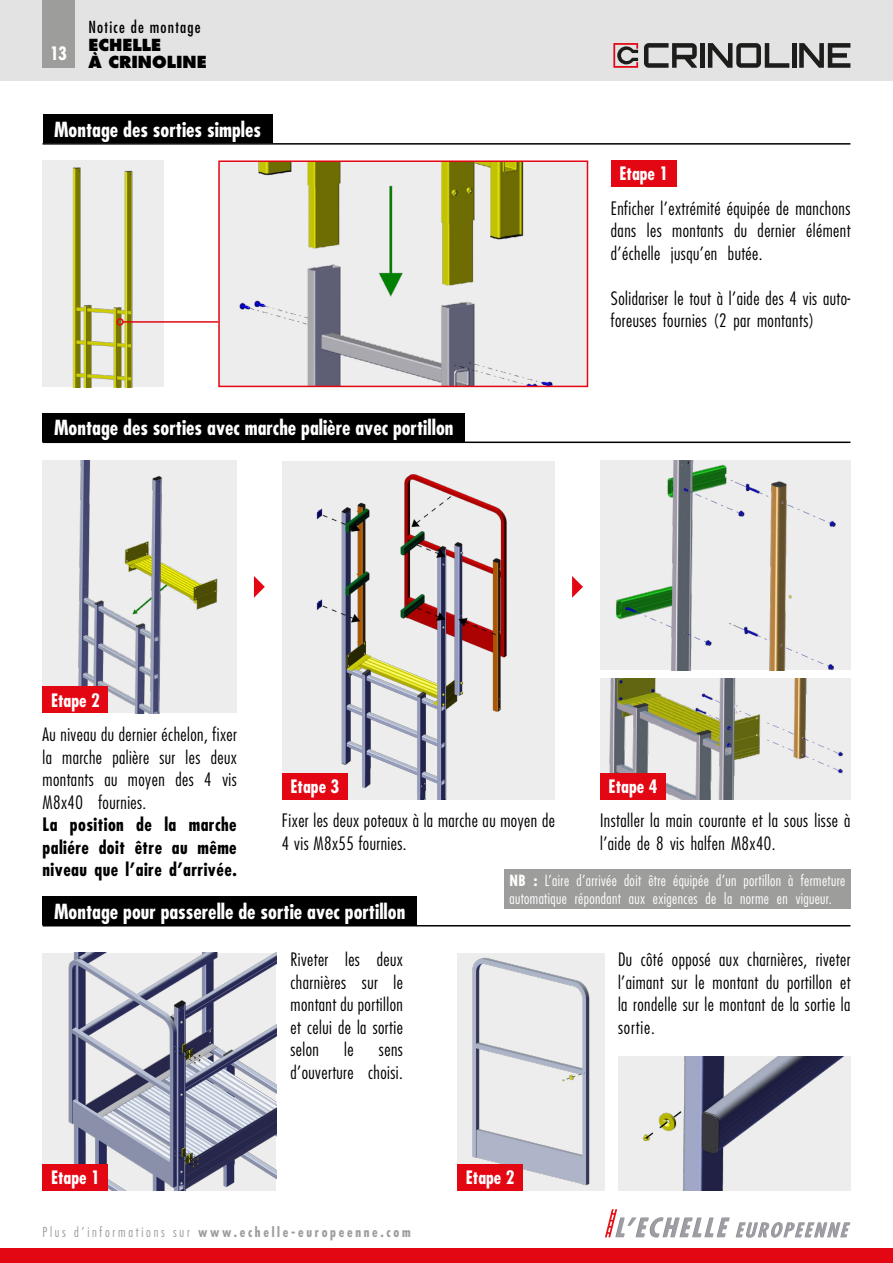
<style>
.page{position:relative;width:893px;height:1263px;background:#fff}
.page>*{position:absolute;margin:0;border:0;box-sizing:border-box;transform-origin:0 0}
.t1{font:700 condensed 20.25px "Futura Std";color:#fff}
.t2{font:300 condensed 18px/22.5px "Futura Std";letter-spacing:.025em;color:#000}
.t3{font:700 condensed 18px/22.5px "Futura Std";letter-spacing:.025em;color:#000}
.t4{font:700 condensed 18px "Futura Std";color:#fff}
.t5{font:800 16.2px "Futura Std";color:#000}
.t6{font:condensed 16.2px "Futura Std";letter-spacing:.075em;color:#000}
.t7{font:300 condensed 15px "Futura Std";letter-spacing:.025em;color:#fff}
.t8{font:700 condensed 15px "Futura Std";color:#fff}
.t9{font:700 condensed 13.5px "Futura Std";letter-spacing:.2em;color:#9d9d9c}
.t10{font:300 condensed 13.5px "Futura Std";letter-spacing:.2em;color:#9d9d9c}
.s1{font-weight:700}
</style>
<div class="page">
<div style="left:0;top:1249px;width:893px;height:14px;background:#e30613"></div>
<svg style="left:605px;top:1209px;width:245px;height:28px"></svg>
<div style="left:43px;top:115px;width:229px;height:28px;background:#000"></div>
<hr style="left:43px;top:143px;width:807px;height:2px;background:#000">
<div style="left:43px;top:413px;width:422px;height:29px;background:#000"></div>
<hr style="left:43px;top:442px;width:807px;height:1px;background:#000">
<div style="left:43px;top:897px;width:374px;height:28px;background:#000"></div>
<hr style="left:43px;top:925px;width:807px;height:1px;background:#000">
<img style="left:43px;top:160px;width:121px;height:227px">
<img style="left:43px;top:461px;width:194px;height:252px">
<img style="left:457px;top:953px;width:148px;height:238px">
<img style="left:618px;top:1056px;width:232px;height:135px">
<img style="left:43px;top:953px;width:233px;height:238px">
<img style="left:282px;top:461px;width:273px;height:338px">
<div style="left:600px;top:461px;width:250px;height:209px;background:#ededed"></div>
<img style="left:616px;top:461px;width:220px;height:209px">
<img style="left:600px;top:678px;width:250px;height:121px">
<img style="left:221px;top:163px;width:364px;height:221px">
<div style="left:218px;top:160px;width:370px;height:227px;border:2px solid #e30613"></div>
<hr style="left:123px;top:321px;width:95px;height:2px;background:#e30613">
<div style="left:116px;top:318px;width:8px;height:8px;border:2px solid #e30613;border-radius:50%"></div>
<div style="left:611px;top:160px;width:66px;height:27px;background:#e30613"></div>
<div style="left:43px;top:687px;width:65px;height:26px;background:#e30613"></div>
<div style="left:43px;top:1164px;width:65px;height:27px;background:#e30613"></div>
<div style="left:457px;top:1164px;width:66px;height:27px;background:#e30613"></div>
<div style="left:282px;top:773px;width:66px;height:26px;background:#e30613"></div>
<div style="left:600px;top:773px;width:66px;height:26px;background:#e30613"></div>
<svg style="left:254px;top:576px;width:11px;height:22px"></svg>
<svg style="left:572px;top:576px;width:11px;height:22px"></svg>
<div style="left:504px;top:869px;width:346px;height:40px;background:#9d9d9c"></div>
<div style="left:0;top:0;width:893px;height:81px;background:#e3e3e3"></div>
<div style="left:43px;top:0;width:32px;height:68px;background:#9d9d9c"></div>
<svg style="left:644px;top:43px;width:53px;height:25px"></svg>
<div style="left:700px;top:43px;width:5px;height:25px;background:#1d1d1b"></div>
<svg style="left:708px;top:43px;width:81px;height:25px"></svg>
<hr style="left:792px;top:43px;width:4px;height:25px;background:#1d1d1b">
<svg style="left:799px;top:43px;width:51px;height:25px"></svg>
<svg style="left:613px;top:43px;width:25px;height:25px"></svg>
<p class="t6" style="left:88px;top:18px;width:114px">Notice de montage</p>
<p class="t5" style="left:88px;top:34px;width:74px">ECHELLE</p>
<p class="t4" style="left:50px;top:42px;width:18px">13</p>
<p class="t5" style="left:88px;top:51px;width:120px">À CRINOLINE</p>
<p class="t1" style="left:54px;top:117px;width:209px">Montage des sorties simples</p>
<p class="t1" style="left:54px;top:415px;width:401px">Montage des sorties avec marche palière avec portillon</p>
<p class="t4" style="left:619px;top:163px;width:50px">Etape 1</p>
<p class="t2" style="left:611px;top:197px;width:241px;text-align:right">Enficher ’l extrémité équipée de manchons élément</p>
<p class="t2" style="left:611px;top:219px;width:27px">dans</p>
<p class="t2" style="left:647px;top:219px;width:16px">les</p>
<p class="t2" style="left:734px;top:219px;width:15px">du</p>
<p class="t2" style="left:758px;top:219px;width:40px">dernier</p>
<p class="t2" style="left:672px;top:219px;width:53px">montants</p>
<p class="t2" style="left:611px;top:242px;width:51px">’d échelle</p>
<p class="t2" style="left:671px;top:242px;width:48px">jusqu’en</p>
<p class="t2" style="left:728px;top:242px;width:36px">butée.</p>
<p class="t2" style="left:611px;top:287px;width:241px">Solidariser le tout ’là aide des 4 vis auto-</p>
<p class="t2" style="left:611px;top:309px;width:205px">foreuses fournies (2 par montants(</p>
<p class="t4" style="left:51px;top:689px;width:50px">Etape 2</p>
<p class="t2" style="left:43px;top:723px;width:196px;text-align:right">Au niveau du dernier échelon, fixer deux</p>
<p class="t2" style="left:43px;top:745px;width:11px">la</p>
<p class="t2" style="left:62px;top:745px;width:41px">marche</p>
<p class="t2" style="left:112px;top:745px;width:38px">palière</p>
<p class="t2" style="left:186px;top:745px;width:16px">les</p>
<p class="t2" style="left:159px;top:745px;width:17px">sur</p>
<p class="t2" style="left:43px;top:768px;width:53px">montants</p>
<p class="t2" style="left:104px;top:768px;width:15px">au</p>
<p class="t2" style="left:128px;top:768px;width:38px">moyen</p>
<p class="t2" style="left:43px;top:790px;width:42px">x8M 4 0</p>
<p class="t2" style="left:98px;top:790px;width:49px">fournies.</p>
<p class="t2" style="left:175px;top:768px;width:20px">des</p>
<p class="t2" style="left:204px;top:768px;width:9px">4</p>
<p class="t2" style="left:222px;top:768px;width:16px">vis</p>
<p class="t3" style="left:43px;top:813px;width:16px">La</p>
<p class="t3" style="left:70px;top:813px;width:56px">position</p>
<p class="t3" style="left:136px;top:813px;width:17px">de</p>
<p class="t3" style="left:164px;top:813px;width:14px">la</p>
<p class="t3" style="left:189px;top:813px;width:49px">marche</p>
<p class="t3" style="left:43px;top:836px;width:196px">paliére<br>niveau que ’l aire ’d arrivée.</p>
<p class="t3" style="left:99px;top:836px;width:28px">doit</p>
<p class="t3" style="left:135px;top:836px;width:29px">être</p>
<p class="t3" style="left:197px;top:836px;width:41px">même</p>
<p class="t3" style="left:172px;top:836px;width:17px">au</p>
<p class="t4" style="left:290px;top:775px;width:50px">Etape 3</p>
<p class="t2" style="left:282px;top:809px;width:274px">Fixer les deux poteaux laà marche au moyen de<br>4 vis x8M 55 fournies.</p>
<p class="t4" style="left:609px;top:775px;width:50px">Etape 4</p>
<p class="t2" style="left:600px;top:809px;width:252px">Installer la main courante et la sous lisse à ’l aide de 8 vis halfen x8M 40.</p>
<p class="t8" style="left:509px;top:871px;width:18px">NB</p>
<p class="t7" style="left:534px;top:871px;width:37px">’L<span class="s1">:</span> aire</p>
<p class="t7" style="left:576px;top:871px;width:42px">’d arrivée</p>
<p class="t7" style="left:624px;top:871px;width:19px">doit</p>
<p class="t7" style="left:648px;top:871px;width:19px">être</p>
<p class="t7" style="left:673px;top:871px;width:37px">équipée</p>
<p class="t7" style="left:716px;top:871px;width:22px">’d un</p>
<p class="t7" style="left:744px;top:871px;width:39px">portillon</p>
<p class="t7" style="left:801px;top:871px;width:46px">fermeture</p>
<p class="t7" style="left:788px;top:871px;width:7px">à</p>
<p class="t1" style="left:54px;top:898px;width:353px">Montage pour passerelle de sortie avec portillon</p>
<p class="t2" style="left:290px;top:948px;width:39px">Riveter</p>
<p class="t2" style="left:345px;top:948px;width:16px">les</p>
<p class="t2" style="left:377px;top:948px;width:28px">deux</p>
<p class="t2" style="left:290px;top:971px;width:57px">charnières</p>
<p class="t2" style="left:290px;top:993px;width:114px">montant du portillon</p>
<p class="t2" style="left:290px;top:1016px;width:114px">et celui de la sortie</p>
<p class="t2" style="left:379px;top:1038px;width:25px">sens</p>
<p class="t2" style="left:393px;top:971px;width:11px">le</p>
<p class="t2" style="left:362px;top:971px;width:17px">sur</p>
<p class="t2" style="left:290px;top:1038px;width:30px">selon</p>
<p class="t2" style="left:344px;top:1038px;width:11px">le</p>
<p class="t2" style="left:290px;top:1061px;width:65px">’d ouverture</p>
<p class="t2" style="left:368px;top:1061px;width:36px">choisi.</p>
<p class="t4" style="left:51px;top:1166px;width:50px">Etape 1</p>
<p class="t10" style="left:43px;top:1224px;width:25px">Plus</p>
<p class="t10" style="left:74px;top:1224px;width:92px">’d informations</p>
<p class="t10" style="left:173px;top:1224px;width:18px">sur</p>
<p class="t9" style="left:198px;top:1224px;width:214px">www.echelle-europeenne.com</p>
<p class="t7" style="left:509px;top:889px;width:59px">automatique</p>
<p class="t7" style="left:575px;top:889px;width:48px">répondant</p>
<p class="t7" style="left:629px;top:889px;width:18px">aux</p>
<p class="t7" style="left:653px;top:889px;width:46px">exigences</p>
<p class="t7" style="left:706px;top:889px;width:12px">de</p>
<p class="t7" style="left:724px;top:889px;width:9px">la</p>
<p class="t7" style="left:740px;top:889px;width:30px">norme</p>
<p class="t7" style="left:777px;top:889px;width:12px">en</p>
<p class="t7" style="left:796px;top:889px;width:38px">vigueur.</p>
<p class="t2" style="left:747px;top:948px;width:61px">charnières,</p>
<p class="t2" style="left:618px;top:948px;width:234px">Du<br>’l aimant sur le montant du portillon et la rondelle sur le montant de la sortie la sortie.</p>
<p class="t2" style="left:641px;top:948px;width:24px">côté</p>
<p class="t2" style="left:672px;top:948px;width:40px">opposé</p>
<p class="t2" style="left:816px;top:948px;width:36px">riveter</p>
<p class="t2" style="left:719px;top:948px;width:21px">aux</p>
<p class="t4" style="left:466px;top:1166px;width:50px">Etape 2</p>
</div>
